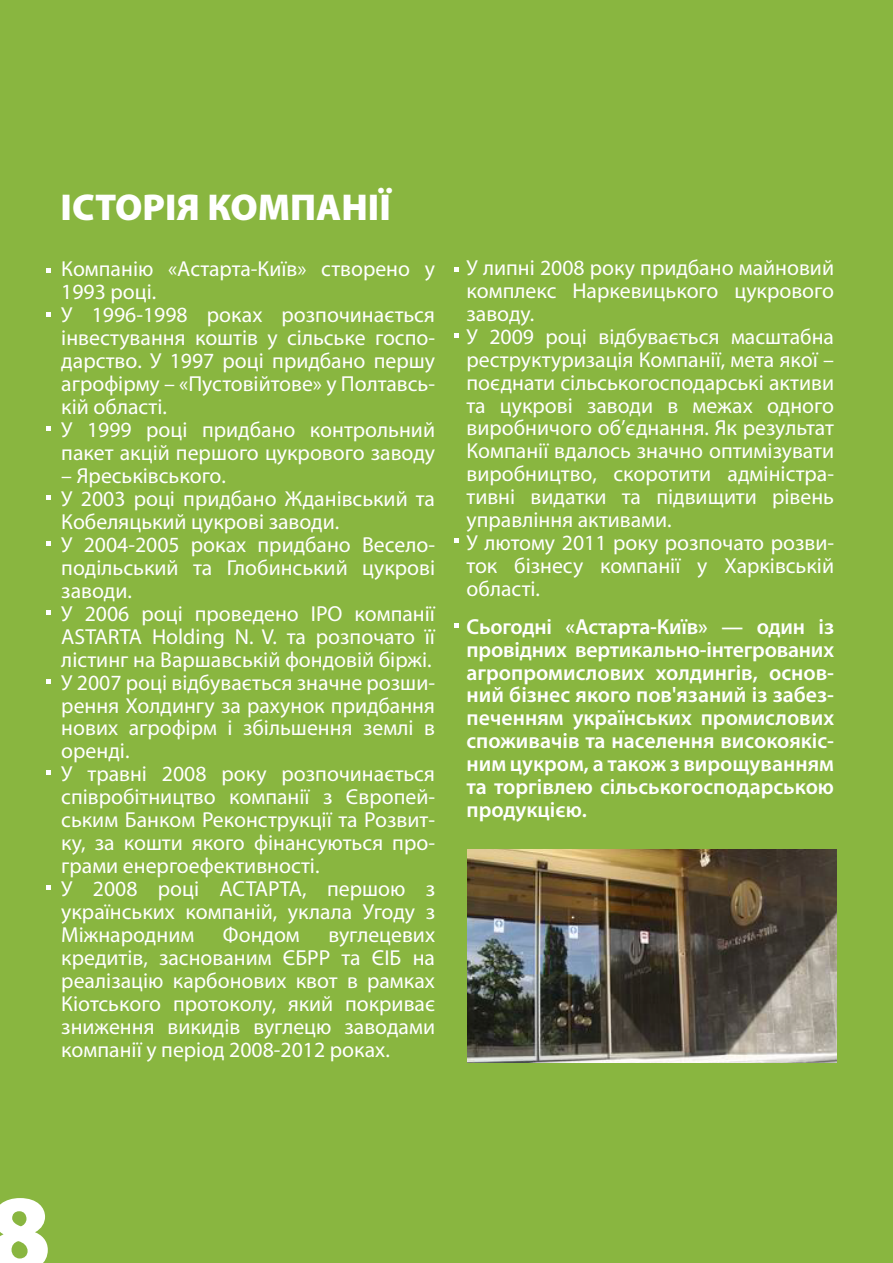
<style>
.page{position:relative;width:893px;height:1263px;background:#89b640}
.page>*{position:absolute;margin:0;border:0;box-sizing:border-box;transform-origin:0 0}
.t1{font:900 109.95px "Myriad Pro";color:#fff}
.t2{font:900 37.5px "Myriad Pro";color:#fff}
.t3{font:21.75px/23px "Myriad Pro";color:#fff}
.t4{font:600 21.75px/23px "Myriad Pro";color:#fff;text-align:justify}
</style>
<div class="page">
<img style="left:468px;top:849px;width:369px;height:213px">
<svg style="left:46px;top:426px;width:5px;height:4px"></svg>
<svg style="left:46px;top:495px;width:5px;height:5px"></svg>
<svg style="left:46px;top:541px;width:5px;height:5px"></svg>
<svg style="left:46px;top:610px;width:5px;height:4px"></svg>
<svg style="left:46px;top:679px;width:5px;height:5px"></svg>
<svg style="left:46px;top:770px;width:5px;height:5px"></svg>
<svg style="left:46px;top:885px;width:5px;height:4px"></svg>
<svg style="left:46px;top:312px;width:5px;height:4px"></svg>
<svg style="left:46px;top:268px;width:5px;height:4px"></svg>
<svg style="left:454px;top:333px;width:4px;height:4px"></svg>
<svg style="left:454px;top:267px;width:4px;height:5px"></svg>
<svg style="left:454px;top:539px;width:4px;height:4px"></svg>
<svg style="left:454px;top:623px;width:4px;height:5px"></svg>
<h2 class="t2" style="left:61px;top:186px;width:332px">ІСТОРІЯ КОМПАНІЇ</h2>
<p class="t3" style="left:61px;top:257px;width:375px">Компанію «Астарта-Київ» створено у<br>1993 році.<br>У 1996-1998 роках розпочинається інвестування коштів у сільське госпо&shy;дарство. У 1997 році придбано першу агрофірму – «Пустовійтове» у Полтавсь&shy;кій області.<br>У 1999 році придбано контрольний пакет акцій першого цукрового заводу</p>
<p class="t3" style="left:61px;top:464px;width:375px">– Яреськівського.<br>У 2003 році придбано Жданівський та<br>Кобеляцький цукрові заводи.<br>У 2004-2005 роках придбано Весело&shy;подільський та Глобинський цукрові заводи.<br>У 2006 році проведено ІРО компанії<br>ASTARTA Holding N. V. та розпочато її лістинг на Варшавській фондовій біржі.<br>У 2007 році відбувається значне розши&shy;рення Холдингу за рахунок придбання нових агрофірм і збільшення землі в оренді.<br>У травні 2008 року розпочинається співробітництво компанії з Європей&shy;ським Банком Реконструкції та Розвит&shy;ку, за кошти якого фінансуються про&shy;грами енергоефективності.<br>У 2008 році АСТАРТА, першою з українських компаній, уклала Угоду з<br>Міжнародним</p>
<p class="t3" style="left:223px;top:923px;width:78px">Фондом</p>
<p class="t3" style="left:61px;top:923px;width:375px;text-align:justify;text-indent:267px">вуглецевих кредитів, заснованим ЄБРР та ЄІБ на реалізацію карбонових квот в рамках Кіотського протоколу, який покриває зниження викидів вуглецю заводами компанії у період 2008-2012 роках.</p>
<p class="t3" style="left:467px;top:256px;width:369px">У липні 2008 року придбано майновий комплекс Наркевицького цукрового заводу.<br>У 2009 році відбувається масштабна реструктуризація Компанії, мета якої – поєднати сільськогосподарські активи та цукрові заводи в межах одного виробничого об’єднання. Як результат<br>Компанії вдалось значно оптимізувати виробництво, скоротити адміністра&shy;тивні видатки та підвищити рівень управління активами.<br>У лютому 2011 року розпочато розви&shy;ток бізнесу компанії у Харківській області.</p>
<p class="t4" style="left:467px;top:614px;width:369px">Сьогодні «Астарта-Київ» — один із провідних вертикально-інтегрованих агропромислових холдингів, основ&shy;ний бізнес якого пов'язаний із забез&shy;печенням українських промислових споживачів та населення високоякіс&shy;ним цукром, а також з вирощуванням та торгівлею сільськогосподарською продукцією.</p>
<h1 class="t1" style="left:-12px;top:1171px;width:64px">8</h1>
</div>
